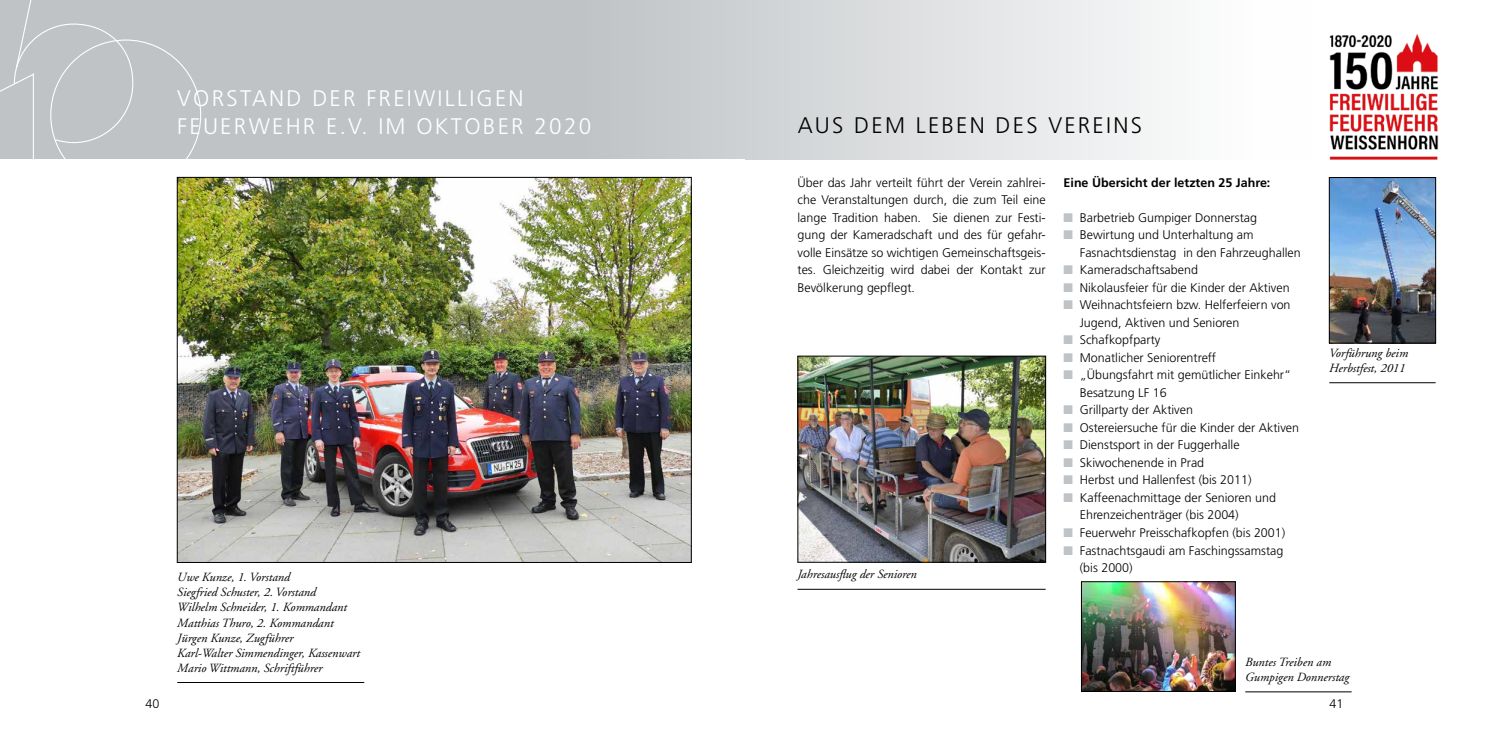
<style>
.page{position:relative;width:1489px;height:745px;background:#fff}
.page>*{position:absolute;margin:0;border:0;box-sizing:border-box;transform-origin:0 0}
.t1{font:300 22.5px/27px "Frutiger";letter-spacing:.1em;color:#fff}
.t2{font:300 22.5px "Frutiger";letter-spacing:.1em;color:#000}
.t3{font:300 12.5px/17.5px "Frutiger";color:#000}
.t4{font:italic 12.5px/15px "Adobe Garamond";color:#000}
.t5{font:700 12.5px "Frutiger";color:#000}
.s1{color:#bfc3c6}
</style>
<div class="page">
<svg style="left:0;top:0;width:1159px;height:159px;background:#cdd0d2"></svg>
<hr style="left:33px;top:73px;width:1px;height:117px;background:#fff">
<div style="left:0;top:0;width:134px;height:144px;background:#bfc3c6"></div>
<img style="left:1329px;top:34px;width:110px;height:126px">
<img style="left:179px;top:179px;width:510px;height:381px">
<hr style="left:177px;top:681px;width:187px;height:1px;background:#000">
<hr style="left:797px;top:588px;width:248px;height:1px;background:#000">
<img style="left:799px;top:357px;width:244px;height:203px">
<div style="left:797px;top:355px;width:248px;height:207px;border:1px solid #000"></div>
<hr style="left:1245px;top:691px;width:106px;height:1px;background:#000">
<img style="left:1083px;top:583px;width:150px;height:106px">
<div style="left:1081px;top:581px;width:154px;height:110px;border:1px solid #000"></div>
<hr style="left:1329px;top:382px;width:106px;height:1px;background:#000">
<img style="left:1330px;top:179px;width:103px;height:162px">
<div style="left:1328px;top:177px;width:107px;height:166px;border:1px solid #000"></div>
<h1 class="t1" style="left:177px;top:85px;width:415px">VORSTAND DER FREIWILLIGEN<br>FEUERWEHR E.V. IM OKTOBER 2020</h1>
<p class="t4" style="left:177px;top:570px;width:184px">Uwe Kunze, 1. Vorstand<br>Siegfried Schuster, 2. Vorstand<br>Wilhelm Schneider, 1. Kommandant<br>Matthias Thuro, 2. Kommandant<br>Jürgen Kunze, Zugführer<br>Karl-Walter Simmendinger, Kassenwart<br>Mario Wittmann, Schriftführer</p>
<h1 class="t2" style="left:797px;top:112px;width:346px">AUS DEM LEBEN DES VEREINS</h1>
<p class="t3" style="left:797px;top:174px;width:250px;text-align:justify">Über das Jahr verteilt führt der Verein zahlrei&shy;che Veranstaltungen durch, die zum Teil eine lange Tradition haben. Sie dienen zur Festi&shy;gung der Kameradschaft und des für gefahr&shy;volle Einsätze so wichtigen Gemeinschaftsgeis&shy;tes. Gleichzeitig wird dabei der Kontakt zur Bevölkerung gepflegt.</p>
<p class="t4" style="left:797px;top:567px;width:121px">Jahresausflug der Senioren</p>
<p class="t5" style="left:1063px;top:175px;width:208px">Eine Übersicht der letzten 25 Jahre:</p>
<p class="t3" style="left:1063px;top:208px;width:195px"><span class="s1">■</span> Barbetrieb Gumpiger Donnerstag</p>
<p class="t3" style="left:1079px;top:226px;width:222px;text-indent:-16px"><span class="s1">■</span> Bewirtung und Unterhaltung am<br>Fasnachtsdienstag in den Fahrzeughallen</p>
<p class="t3" style="left:1063px;top:261px;width:136px"><span class="s1">■</span> Kameradschaftsabend</p>
<p class="t3" style="left:1063px;top:278px;width:227px"><span class="s1">■</span> Nikolausfeier für die Kinder der Aktiven</p>
<p class="t3" style="left:1079px;top:296px;width:212px;text-indent:-16px"><span class="s1">■</span> Weihnachtsfeiern bzw. Helferfeiern von<br>Jugend, Aktiven und Senioren</p>
<p class="t3" style="left:1063px;top:331px;width:98px"><span class="s1">■</span> Schafkopfparty</p>
<p class="t3" style="left:1063px;top:348px;width:154px"><span class="s1">■</span> Monatlicher Seniorentreff</p>
<p class="t3" style="left:1079px;top:366px;width:213px;text-indent:-16px"><span class="s1">■</span> „Übungsfahrt mit gemütlicher Einkehr“<br>Besatzung LF 16</p>
<p class="t3" style="left:1063px;top:401px;width:131px"><span class="s1">■</span> Grillparty der Aktiven</p>
<p class="t3" style="left:1063px;top:418px;width:237px"><span class="s1">■</span> Ostereiersuche für die Kinder der Aktiven</p>
<p class="t3" style="left:1063px;top:436px;width:177px"><span class="s1">■</span> Dienstsport in der Fuggerhalle</p>
<p class="t3" style="left:1063px;top:453px;width:142px"><span class="s1">■</span> Skiwochenende in Prad</p>
<p class="t3" style="left:1063px;top:471px;width:189px"><span class="s1">■</span> Herbst und Hallenfest (bis 2011)</p>
<p class="t3" style="left:1079px;top:488px;width:198px;text-indent:-16px"><span class="s1">■</span> Kaffeenachmittage der Senioren und<br>Ehrenzeichenträger (bis 2004)</p>
<p class="t3" style="left:1063px;top:523px;width:223px"><span class="s1">■</span> Feuerwehr Preisschafkopfen (bis 2001)</p>
<p class="t3" style="left:1079px;top:541px;width:205px;text-indent:-16px"><span class="s1">■</span> Fastnachtsgaudi am Faschingssamstag (bis 2000)</p>
<p class="t4" style="left:1329px;top:345px;width:80px">Vorführung beim<br>Herbstfest, 2011</p>
<p class="t4" style="left:1245px;top:654px;width:105px">Buntes Treiben am<br>Gumpigen Donnerstag</p>
<p class="t3" style="left:146px;top:695px;width:15px">40</p>
<p class="t3" style="left:1329px;top:695px;width:15px">41</p>
</div>
